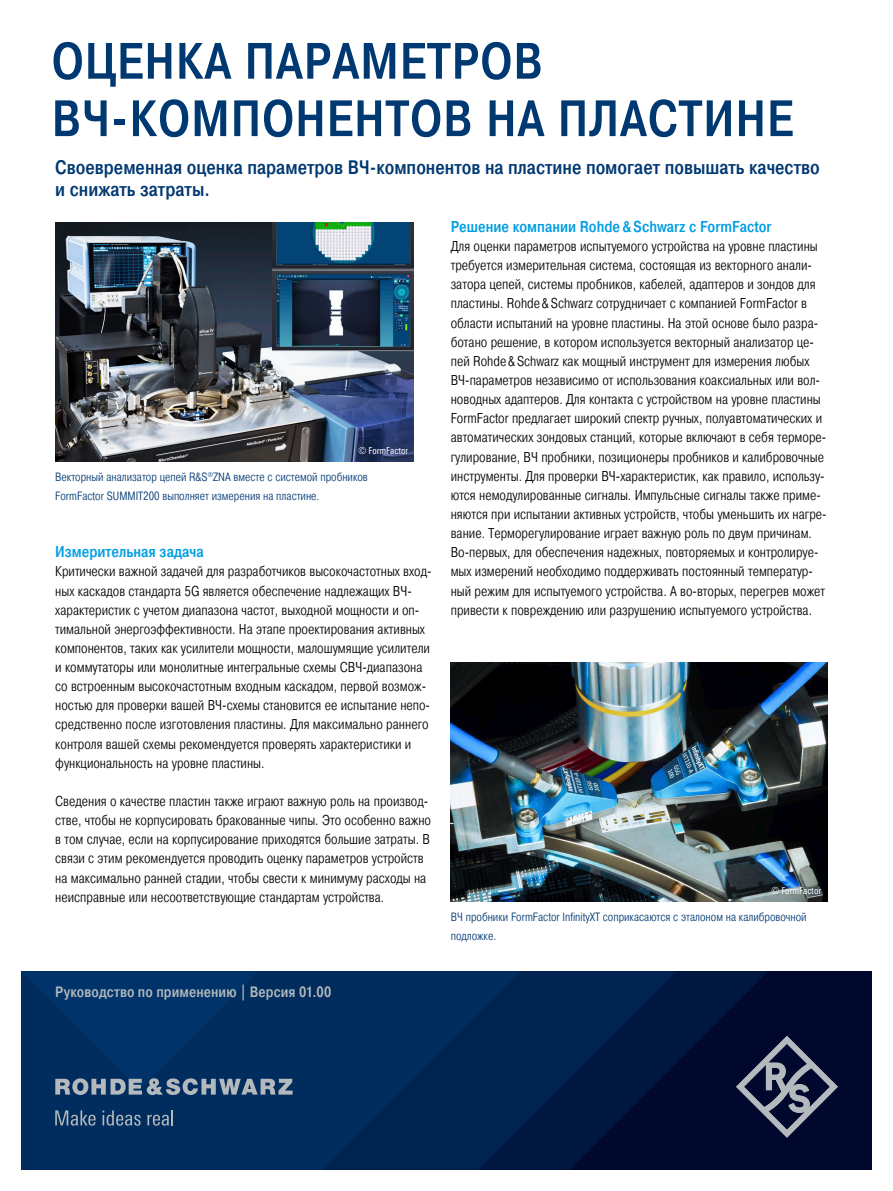
<style>
.page{position:relative;width:893px;height:1191px;background:#fff}
.page>*{position:absolute;margin:0;border:0;box-sizing:border-box;transform-origin:0 0}
.Seiten_Headline_34Pt{font:500 51px/57.4px "Pragmatica Cond";letter-spacing:.02em;color:#003872}
.Teaser{font:500 19.5px/22px "Pragmatica Cond";color:#003872}
.Absatzfett_cyan{font:500 15.75px "Pragmatica Cond";color:#009ee3}
.t1{font:500 15px "Pragmatica Cond";letter-spacing:.005em;color:#b3b9bc}
.Haupttext_ohne_Absta{font:300 14.25px/19.2px "Pragmatica Cond";color:#000}
.Haupttext{font:300 14.25px/19.2px "Pragmatica Cond";color:#000}
.Bildunterschrift{font:300 12px/19.2px "Pragmatica Cond";color:#003872}
.Adresse_schwarz{font:9.75px "Linotype Univers 420 Cn";color:#fff}
</style>
<div class="page">
<div style="left:21px;top:971px;width:851px;height:198px;background:#00082d"></div>
<svg style="left:677px;top:971px;width:90px;height:91px;fill:#00173f"></svg>
<svg style="left:522px;top:971px;width:155px;height:198px"></svg>
<svg style="left:21px;top:971px;width:501px;height:198px;background:#002959"></svg>
<svg style="left:736px;top:1035px;width:102px;height:102px"></svg>
<svg style="left:21px;top:971px;width:272px;height:124px;background:#0b3768"></svg>
<svg style="left:55px;top:1110px;width:41px;height:15px"></svg>
<svg style="left:102px;top:1110px;width:39px;height:15px"></svg>
<svg style="left:147px;top:1110px;width:26px;height:15px"></svg>
<img style="left:451px;top:662px;width:376px;height:239px">
<img style="left:55px;top:222px;width:359px;height:239px">
<p class="Seiten_Headline_34Pt" style="left:52px;top:33px;width:743px">ОЦЕНКА ПАРАМЕТРОВ<br>ВЧ-КОМПОНЕНТОВ НА ПЛАСТИНЕ</p>
<p class="Teaser" style="left:55px;top:157px;width:766px">Своевременная оценка параметров ВЧ-компонентов на пластине помогает повышать качество и снижать затраты.</p>
<p class="Adresse_schwarz" style="left:359px;top:445px;width:51px">© FormFactor</p>
<p class="Bildunterschrift" style="left:55px;top:467px;width:314px">Векторный анализатор цепей R&amp;S<sup>®</sup>ZNA вместе с системой пробников<br>FormFactor SUMMIT200 выполняет измерения на пластине.</p>
<p class="Absatzfett_cyan" style="left:55px;top:542px;width:150px">Измерительная задача</p>
<p class="Haupttext_ohne_Absta" style="left:55px;top:562px;width:378px">Критически важной задачей для разработчиков высокочастотных вход&shy;ных каскадов стандарта 5G является обеспечение надлежащих ВЧ&shy;характеристик с учетом диапазона частот, выходной мощности и оп&shy;тимальной энергоэффективности. На этапе проектирования активных компонентов, таких как усилители мощности, малошумящие усилители и коммутаторы или монолитные интегральные схемы СВЧ-диапазона со встроенным высокочастотным входным каскадом, первой возмож&shy;ностью для проверки вашей ВЧ-схемы становится ее испытание непо&shy;средственно после изготовления пластины. Для максимально раннего контроля вашей схемы рекомендуется проверять характеристики и функциональность на уровне пластины.</p>
<p class="Haupttext" style="left:55px;top:791px;width:377px">Сведения о качестве пластин также играют важную роль на производ&shy;стве, чтобы не корпусировать бракованные чипы. Это особенно важно в том случае, если на корпусирование приходятся большие затраты. В связи с этим рекомендуется проводить оценку параметров устройств на максимально ранней стадии, чтобы свести к минимуму расходы на неисправные или несоответствующие стандартам устройства.</p>
<p class="t1" style="left:55px;top:983px;width:278px">Руководство по применению | Версия 01.00</p>
<p class="Absatzfett_cyan" style="left:451px;top:217px;width:322px">Решение компании Rohde&amp;Schwarz с FormFactor</p>
<p class="Haupttext_ohne_Absta" style="left:451px;top:237px;width:377px">Для оценки параметров испытуемого устройства на уровне пластины требуется измерительная система, состоящая из векторного анали&shy;затора цепей, системы пробников, кабелей, адаптеров и зондов для пластины. Rohde &amp;Schwarz сотрудничает с компанией FormFactor в области испытаний на уровне пластины. На этой основе было разра&shy;ботано решение, в котором используется векторный анализатор це&shy;пей Rohde &amp;Schwarz как мощный инструмент для измерения любых ВЧ-параметров независимо от использования коаксиальных или вол&shy;новодных адаптеров. Для контакта с устройством на уровне пластины FormFactor предлагает широкий спектр ручных, полуавтоматических и автоматических зондовых станций, которые включают в себя терморе&shy;гулирование, ВЧ пробники, позиционеры пробников и калибровочные инструменты. Для проверки ВЧ-характеристик, как правило, использу&shy;ются немодулированные сигналы. Импульсные сигналы также приме&shy;няются при испытании активных устройств, чтобы уменьшить их нагре&shy;вание. Терморегулирование играет важную роль по двум причинам.<br>Во-первых, для обеспечения надежных, повторяемых и контролируе&shy;мых измерений необходимо поддерживать постоянный температур&shy;ный режим для испытуемого устройства. А во-вторых, перегрев может привести к повреждению или разрушению испытуемого устройства.</p>
<p class="Adresse_schwarz" style="left:771px;top:885px;width:51px">© FormFactor</p>
<p class="Bildunterschrift" style="left:451px;top:907px;width:357px">ВЧ пробники FormFactor InfinityXT соприкасаются с эталоном на калибровочной подложке.</p>
</div>
